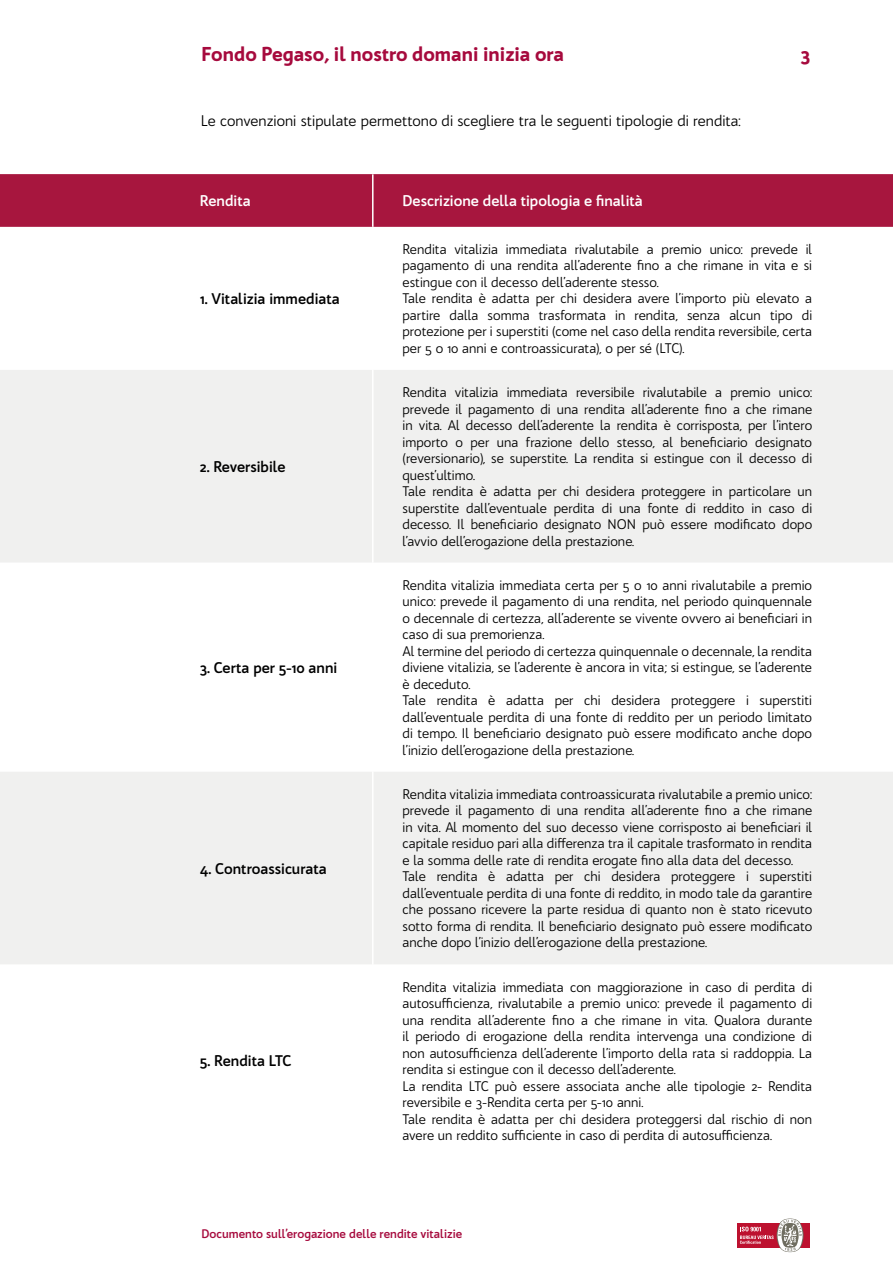
<style>
.page{position:relative;width:893px;height:1263px;background:#fff}
.page>*{position:absolute;margin:0;border:0;box-sizing:border-box;transform-origin:0 0}
.t1{font:900 19.5px "Bw Quinta Pro";color:#a60a3d}
.t2{font:700 15px "Bw Quinta Pro";color:#000}
.t3{font:15px "Bw Quinta Pro";color:#000}
.t4{font:700 15px "Bw Quinta Pro";color:#fff}
.t5{font:13.5px/16.5px "Bw Quinta Pro";color:#000}
.t6{font:700 12px "Bw Quinta Pro";color:#a60a3d}
</style>
<div class="page">
<div style="left:737px;top:1223px;width:73px;height:25px;background:#bd112f"></div>
<svg style="left:740px;top:1218px;width:64px;height:34px"></svg>
<div style="left:0;top:174px;width:893px;height:53px;background:#a7163e"></div>
<svg style="left:0;top:370px;width:893px;height:594px;fill:#f0f0ef"></svg>
<hr style="left:372px;top:370px;width:2px;height:192px;background:#fff">
<hr style="left:372px;top:562px;width:2px;height:210px;background:#fff">
<hr style="left:372px;top:772px;width:2px;height:192px;background:#fff">
<hr style="left:372px;top:174px;width:2px;height:53px;background:#fff">
<h1 class="t1" style="left:201px;top:42px;width:364px">Fondo Pegaso, il nostro domani inizia ora</h1>
<p class="t3" style="left:201px;top:111px;width:541px">Le convenzioni stipulate permettono di scegliere tra le seguenti tipologie di rendita:</p>
<p class="t4" style="left:200px;top:191px;width:52px">Rendita</p>
<p class="t4" style="left:403px;top:191px;width:242px">Descrizione della tipologia e finalità</p>
<h1 class="t1" style="left:800px;top:42px;width:11px">3</h1>
<p class="t2" style="left:200px;top:289px;width:141px">1. Vitalizia immediata</p>
<p class="t2" style="left:200px;top:457px;width:87px">2. Reversibile</p>
<p class="t2" style="left:200px;top:658px;width:139px">3. Certa per 5-10 anni</p>
<p class="t2" style="left:200px;top:859px;width:129px">4. Controassicurata</p>
<p class="t2" style="left:200px;top:1051px;width:93px">5. Rendita LTC</p>
<p class="t5" style="left:403px;top:241px;width:411px">Rendita vitalizia immediata rivalutabile a premio unico: prevede il pagamento di una rendita all’aderente fino a che rimane in vita e si estingue con il decesso dell’aderente stesso.<br>Tale rendita è adatta per chi desidera avere l’importo più elevato a partire dalla somma trasformata in rendita, senza alcun tipo di protezione per i superstiti (come nel caso della rendita reversibile, certa per 5 o 10 anni e controassicurata), o per sé (LTC).</p>
<p class="t5" style="left:403px;top:384px;width:411px">Rendita vitalizia immediata reversibile rivalutabile a premio unico: prevede il pagamento di una rendita all’aderente fino a che rimane in vita. Al decesso dell’aderente la rendita è corrisposta, per l’intero importo o per una frazione dello stesso, al beneficiario designato (reversionario), se superstite. La rendita si estingue con il decesso di quest’ultimo.<br>Tale rendita è adatta per chi desidera proteggere in particolare un superstite dall’eventuale perdita di una fonte di reddito in caso di decesso. Il beneficiario designato NON può essere modificato dopo l’avvio dell’erogazione della prestazione.</p>
<p class="t5" style="left:403px;top:576px;width:411px">Rendita vitalizia immediata certa per 5 o 10 anni rivalutabile a premio unico: prevede il pagamento di una rendita, nel periodo quinquennale o decennale di certezza, all’aderente se vivente ovvero ai beneficiari in caso di sua premorienza.<br>Al termine del periodo di certezza quinquennale o decennale, la rendita diviene vitalizia, se l’aderente è ancora in vita; si estingue, se l’aderente è deceduto.<br>Tale rendita è adatta per chi desidera proteggere i superstiti dall’eventuale perdita di una fonte di reddito per un periodo limitato di tempo. Il beneficiario designato può essere modificato anche dopo l’inizio dell’erogazione della prestazione.</p>
<p class="t5" style="left:403px;top:786px;width:411px">Rendita vitalizia immediata controassicurata rivalutabile a premio unico: prevede il pagamento di una rendita all’aderente fino a che rimane in vita. Al momento del suo decesso viene corrisposto ai beneficiari il capitale residuo pari alla differenza tra il capitale trasformato in rendita e la somma delle rate di rendita erogate fino alla data del decesso.<br>Tale rendita è adatta per chi desidera proteggere i superstiti dall’eventuale perdita di una fonte di reddito, in modo tale da garantire che possano ricevere la parte residua di quanto non è stato ricevuto sotto forma di rendita. Il beneficiario designato può essere modificato anche dopo l’inizio dell’erogazione della prestazione.</p>
<p class="t5" style="left:403px;top:978px;width:411px">Rendita vitalizia immediata con maggiorazione in caso di perdita di autosufficienza, rivalutabile a premio unico: prevede il pagamento di una rendita all’aderente fino a che rimane in vita. Qualora durante il periodo di erogazione della rendita intervenga una condizione di non autosufficienza dell’aderente l’importo della rata si raddoppia. La rendita si estingue con il decesso dell’aderente.<br>La rendita LTC può essere associata anche alle tipologie 2- Rendita reversibile e 3-Rendita certa per 5-10 anni.<br>Tale rendita è adatta per chi desidera proteggersi dal rischio di non avere un reddito sufficiente in caso di perdita di autosufficienza.</p>
<p class="t6" style="left:201px;top:1226px;width:262px">Documento sull’erogazione delle rendite vitalizie</p>
</div>
